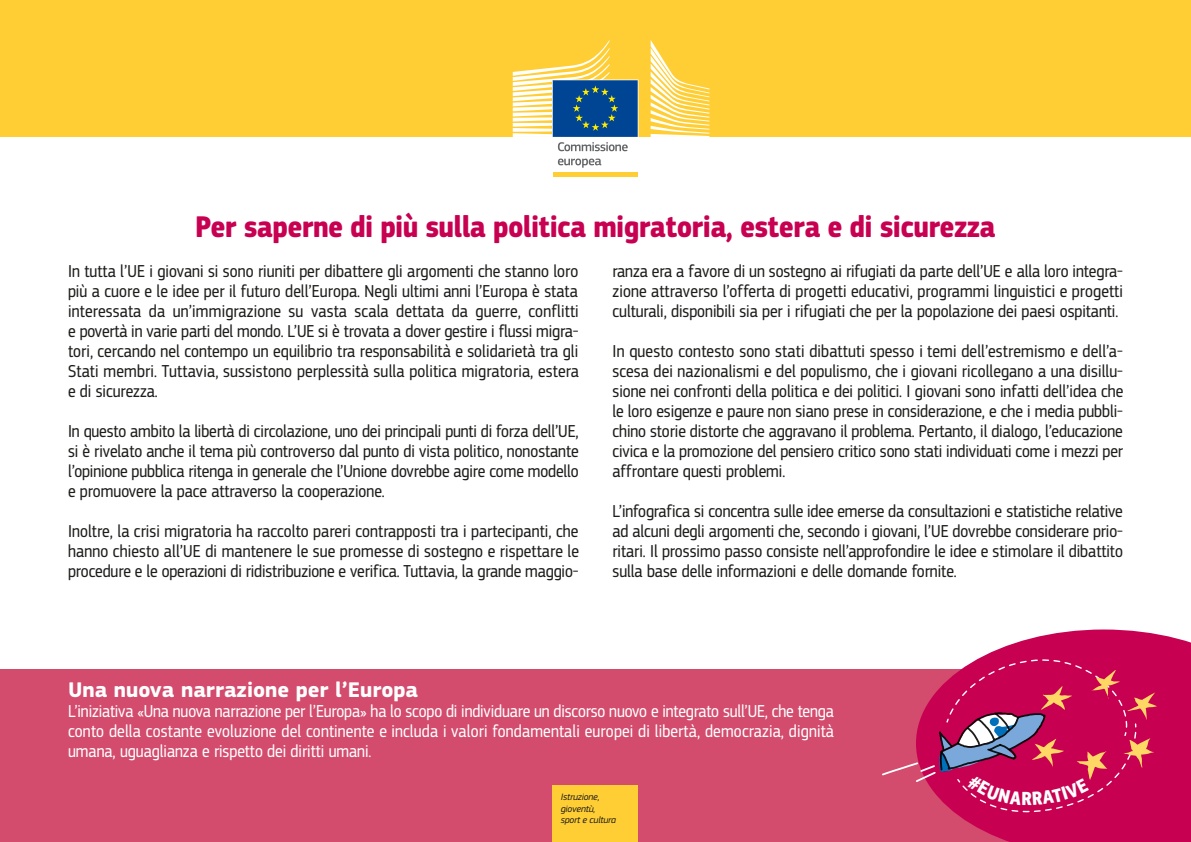
<style>
.page{position:relative;width:1191px;height:842px;background:#fff}
.page>*{position:absolute;margin:0;border:0;box-sizing:border-box;transform-origin:0 0}
.t1{font:700 31.2px "EC Square Sans Cond Pro";color:#c80051}
.t2{font:700 22px "EC Square Sans Pro";color:#fff}
.t3{font:700 19.8px "EC Square Sans Cond Pro";color:#fff}
.t4{font:18px/20px "EC Square Sans Cond Pro";color:#1d1d1b;text-align:justify}
.t5{font:18px/20px "EC Square Sans Cond Pro";color:#fff;text-align:justify}
.t6{font:italic 9.6px/11.6px "EC Square Sans Pro";letter-spacing:-.015em;color:#1a171c}
</style>
<div class="page">
<div style="left:0;top:0;width:1191px;height:137px;background:#ffce34"></div>
<div style="left:0;top:669px;width:1191px;height:173px;background:#d34b6d"></div>
<svg style="left:650px;top:40px;width:59px;height:97px"></svg>
<svg style="left:513px;top:40px;width:125px;height:134px"></svg>
<div style="left:553px;top:172px;width:84px;height:5px;background:#fece34"></div>
<svg style="left:958px;top:629px;width:233px;height:213px;background:#ce2166"></svg>
<div style="left:553px;top:785px;width:85px;height:57px;background:#fece34"></div>
<svg style="left:882px;top:656px;width:274px;height:159px"></svg>
<h1 class="t1" style="left:195px;top:207px;width:801px">Per saperne di più sulla politica migratoria, estera e di sicurezza</h1>
<p class="t4" style="left:68px;top:261px;width:512px">In tutta l’UE i giovani si sono riuniti per dibattere gli argomenti che stanno loro più a cuore e le idee per il futuro dell’Europa. Negli ultimi anni l’Europa è stata interessata da un’immigrazione su vasta scala dettata da guerre, conflitti e povertà in varie parti del mondo. L’UE si è trovata a dover gestire i flussi migra&shy;tori, cercando nel contempo un equilibrio tra responsabilità e solidarietà tra gli Stati membri. Tuttavia, sussistono perplessità sulla politica migratoria, estera e di sicurezza.</p>
<p class="t4" style="left:68px;top:421px;width:512px">In questo ambito la libertà di circolazione, uno dei principali punti di forza dell’UE, si è rivelato anche il tema più controverso dal punto di vista politico, nonostante l’opinione pubblica ritenga in generale che l’Unione dovrebbe agire come modello e promuovere la pace attraverso la cooperazione.</p>
<p class="t4" style="left:68px;top:521px;width:512px">Inoltre, la crisi migratoria ha raccolto pareri contrapposti tra i partecipanti, che hanno chiesto all’UE di mantenere le sue promesse di sostegno e rispettare le procedure e le operazioni di ridistribuzione e verifica. Tuttavia, la grande maggio-</p>
<p class="t4" style="left:612px;top:261px;width:512px">ranza era a favore di un sostegno ai rifugiati da parte dell’UE e alla loro integra&shy;zione attraverso l’offerta di progetti educativi, programmi linguistici e progetti culturali, disponibili sia per i rifugiati che per la popolazione dei paesi ospitanti.</p>
<p class="t4" style="left:612px;top:341px;width:512px">In questo contesto sono stati dibattuti spesso i temi dell’estremismo e dell’a&shy;scesa dei nazionalismi e del populismo, che i giovani ricollegano a una disillu&shy;sione nei confronti della politica e dei politici. I giovani sono infatti dell’idea che le loro esigenze e paure non siano prese in considerazione, e che i media pubbli&shy;chino storie distorte che aggravano il problema. Pertanto, il dialogo, l’educazione civica e la promozione del pensiero critico sono stati individuati come i mezzi per affrontare questi problemi.</p>
<p class="t4" style="left:612px;top:501px;width:512px">L’infografica si concentra sulle idee emerse da consultazioni e statistiche relative ad alcuni degli argomenti che, secondo i giovani, l’UE dovrebbe considerare prio&shy;ritari. Il prossimo passo consiste nell’approfondire le idee e stimolare il dibattito sulla base delle informazioni e delle domande fornite.</p>
<p class="t2" style="left:68px;top:676px;width:352px">Una nuova narrazione per l’Europa</p>
<p class="t5" style="left:68px;top:701px;width:767px">L’iniziativa «Una nuova narrazione per l’Europa» ha lo scopo di individuare un discorso nuovo e integrato sull’UE, che tenga conto della costante evoluzione del continente e includa i valori fondamentali europei di libertà, democrazia, dignità umana, uguaglianza e rispetto dei diritti umani.</p>
<p class="t6" style="left:561px;top:791px;width:57px">Istruzione, gioventù, sport e cultura</p>
<p class="t3" style="left:1021px;top:786px;width:12px">R</p>
</div>
